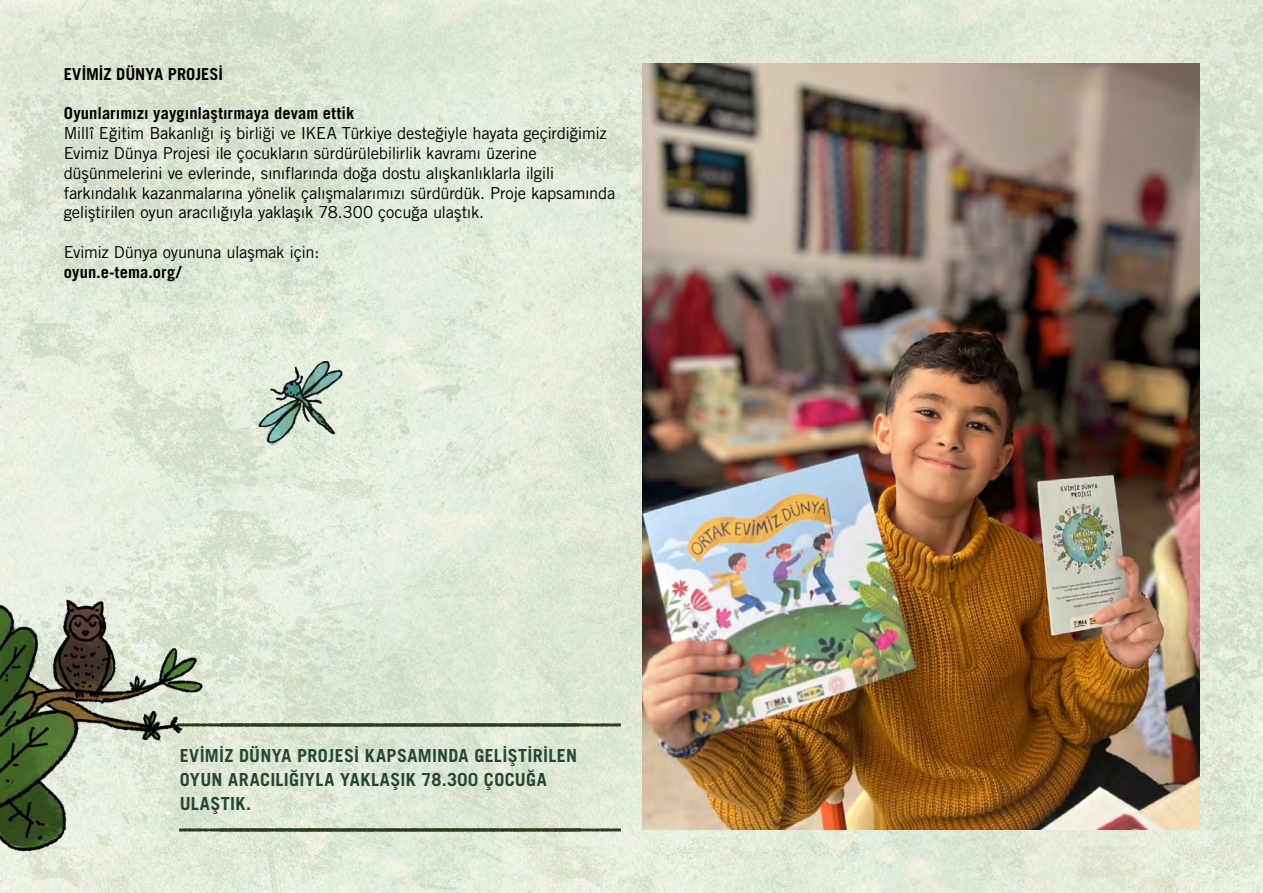
<style>
.page{position:relative;width:1263px;height:893px;background:#fff}
.page>*{position:absolute;margin:0;border:0;box-sizing:border-box;transform-origin:0 0}
.t1{font:700 18px/24px "Trade Gothic";letter-spacing:.02em;color:#274635}
.t2{font:16.5px/19.8px "Trade Gothic";letter-spacing:-.015em;color:#000}
.t3{font:700 16.5px "Trade Gothic";letter-spacing:.005em;color:#000}
</style>
<div class="page">
<img style="left:0;top:0;width:1263px;height:893px">
<img style="left:642px;top:64px;width:557px;height:765px">
<img style="left:205px;top:703px;width:13px;height:52px">
<img style="left:177px;top:808px;width:41px;height:52px">
<img style="left:218px;top:703px;width:403px;height:52px">
<img style="left:218px;top:808px;width:403px;height:52px">
<img style="left:0;top:600px;width:205px;height:251px">
<img style="left:258px;top:361px;width:84px;height:85px">
<p class="t3" style="left:64px;top:64px;width:161px">EVİMİZ DÜNYA PROJESİ</p>
<p class="t3" style="left:64px;top:103px;width:292px">Oyunlarımızı yaygınlaştırmaya devam ettik</p>
<p class="t2" style="left:64px;top:123px;width:553px">Millî Eğitim Bakanlığı iş birliği ve IKEA Türkiye desteğiyle hayata geçirdiğimiz Evimiz Dünya Projesi ile çocukların sürdürülebilirlik kavramı üzerine düşünmelerini ve evlerinde, sınıflarında doğa dostu alışkanlıklarla ilgili farkındalık kazanmalarına yönelik çalışmalarımızı sürdürdük. Proje kapsamında geliştirilen oyun aracılığıyla yaklaşık 78.300 çocuğa ulaştık.</p>
<p class="t2" style="left:64px;top:242px;width:257px">Evimiz Dünya oyununa ulaşmak için:</p>
<p class="t3" style="left:64px;top:262px;width:119px">oyun.e-tema.org/</p>
<p class="t1" style="left:180px;top:743px;width:399px">EVİMİZ DÜNYA PROJESİ KAPSAMINDA GELİŞTİRİLEN<br>OYUN ARACILIĞIYLA YAKLAŞIK 78.300 ÇOCUĞA<br>ULAŞTIK.</p>
</div>
